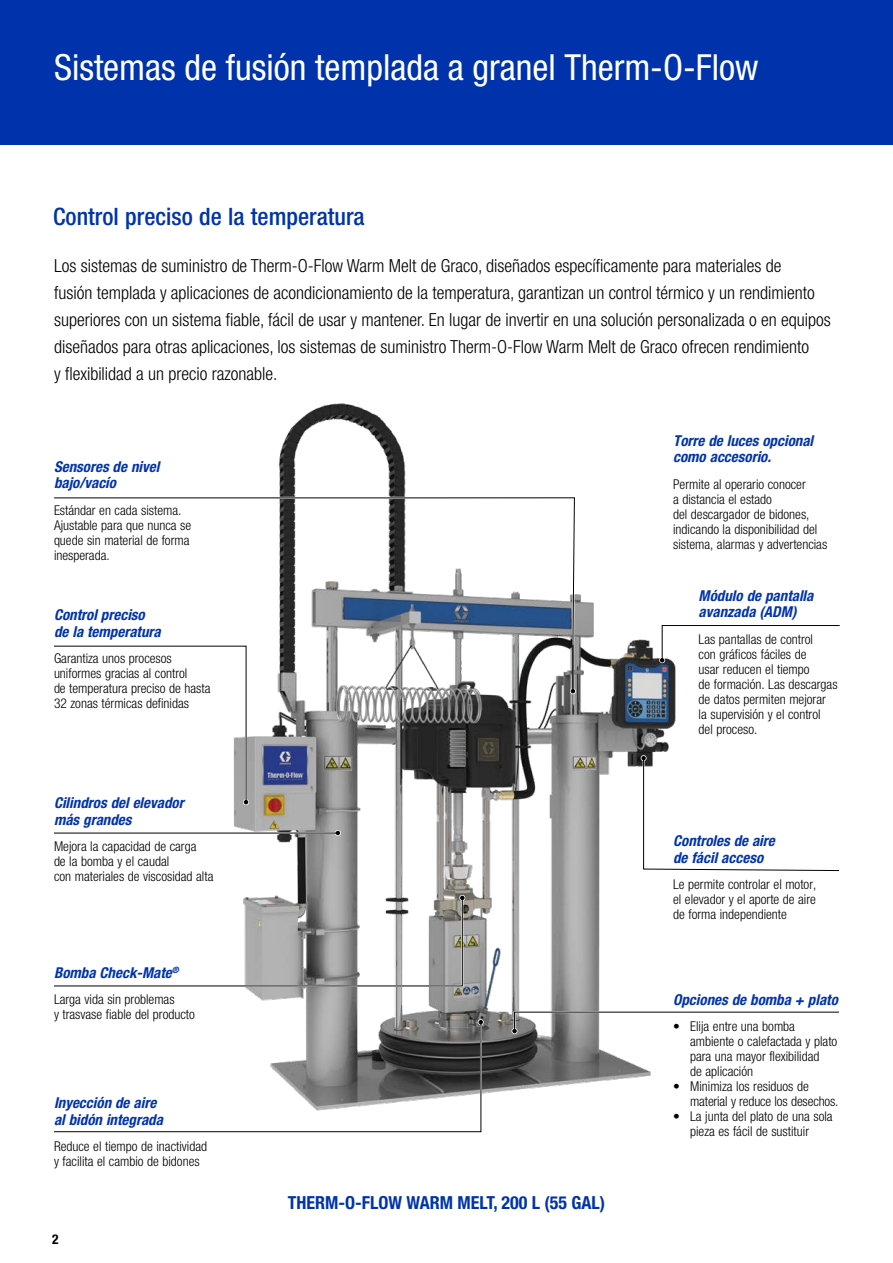
<style>
.page{position:relative;width:893px;height:1263px;background:#fff}
.page>*{position:absolute;margin:0;border:0;box-sizing:border-box;transform-origin:0 0}
.t1{font:condensed 36px "Helvetica Neue LT Std";color:#fff}
.t2{font:500 condensed 24px "Helvetica Neue LT Std";color:#0033ab}
.t3{font:300 condensed 18px/27px "Helvetica Neue LT Std";color:#000}
.t4{font:700 condensed 18px "Helvetica Neue LT Std";color:#0033ab}
.t5{font:italic 700 condensed 15px/16.5px "Helvetica Neue LT Std";color:#0033ab}
.t6{font:300 condensed 13.5px/15px "Helvetica Neue LT Std";color:#000}
.t7{font:700 condensed 13.5px "Helvetica Neue LT Std";color:#000}
</style>
<div class="page">
<div style="left:0;top:0;width:893px;height:145px;background:#0033ab"></div>
<img style="left:233px;top:403px;width:443px;height:691px">
<svg style="left:512px;top:1010px;width:327px;height:24px"></svg>
<svg style="left:659px;top:623px;width:181px;height:40px"></svg>
<svg style="left:641px;top:755px;width:198px;height:118px"></svg>
<svg style="left:478px;top:1019px;width:6px;height:6px"></svg>
<svg style="left:54px;top:1021px;width:428px;height:111px"></svg>
<svg style="left:54px;top:895px;width:411px;height:93px"></svg>
<hr style="left:54px;top:832px;width:286px;height:2px;background:#fff">
<svg style="left:335px;top:830px;width:6px;height:6px"></svg>
<hr style="left:54px;top:833px;width:286px;height:1px;background:#000">
<svg style="left:233px;top:693px;width:16px;height:112px"></svg>
<svg style="left:570px;top:688px;width:6px;height:6px"></svg>
<svg style="left:54px;top:497px;width:521px;height:195px"></svg>
<hr style="left:573px;top:645px;width:1px;height:46px;background:#000">
<h1 class="t1" style="left:54px;top:46px;width:706px">Sistemas de fusión templada a granel Therm-O-Flow</h1>
<h2 class="t2" style="left:53px;top:203px;width:313px">Control preciso de la temperatura</h2>
<p class="t3" style="left:54px;top:252px;width:778px">Los sistemas de suministro de Therm-O-Flow Warm Melt de Graco, diseñados específicamente para materiales de<br>fusión templada y aplicaciones de acondicionamiento de la temperatura, garantizan un control térmico y un rendimiento superiores con un sistema fiable, fácil de usar y mantener. En lugar de invertir en una solución personalizada o en equipos diseñados para otras aplicaciones, los sistemas de suministro Therm-O-Flow Warm Melt de Graco ofrecen rendimiento<br>y flexibilidad a un precio razonable.</p>
<p class="t5" style="left:54px;top:458px;width:107px">Sensores de nivel bajo/vacío</p>
<p class="t6" style="left:54px;top:502px;width:139px">Estándar en cada sistema.<br>Ajustable para que nunca se quede sin material de forma inesperada.</p>
<p class="t5" style="left:54px;top:607px;width:108px">Control preciso de la temperatura</p>
<p class="t6" style="left:54px;top:651px;width:158px">Garantiza unos procesos uniformes gracias al control<br>de temperatura preciso de hasta<br>32 zonas térmicas definidas</p>
<p class="t5" style="left:54px;top:795px;width:131px">Cilindros del elevador más grandes</p>
<p class="t6" style="left:54px;top:839px;width:161px">Mejora la capacidad de carga<br>de la bomba y el caudal<br>con materiales de viscosidad alta</p>
<p class="t5" style="left:54px;top:964px;width:126px">Bomba Check-Mate<sup>®</sup></p>
<p class="t6" style="left:54px;top:992px;width:142px">Larga vida sin problemas<br>y trasvase fiable del producto</p>
<p class="t5" style="left:54px;top:1095px;width:110px">Inyección de aire al bidón integrada</p>
<p class="t6" style="left:54px;top:1139px;width:155px">Reduce el tiempo de inactividad y facilita el cambio de bidones</p>
<p class="t7" style="left:52px;top:1231px;width:8px">2</p>
<h3 class="t4" style="left:288px;top:1192px;width:319px">THERM-O-FLOW WARM MELT, 200 L (55 GAL)</h3>
<p class="t5" style="left:673px;top:432px;width:142px">Torre de luces opcional como accesorio.</p>
<p class="t6" style="left:673px;top:477px;width:156px">Permite al operario conocer<br>a distancia el estado<br>del descargador de bidones, indicando la disponibilidad del sistema, alarmas y advertencias</p>
<p class="t5" style="left:699px;top:587px;width:116px">Módulo de pantalla avanzada (ADM)</p>
<p class="t6" style="left:699px;top:631px;width:140px">Las pantallas de control<br>con gráficos fáciles de<br>usar reducen el tiempo<br>de formación. Las descargas de datos permiten mejorar<br>la supervisión y el control del proceso.</p>
<p class="t5" style="left:673px;top:833px;width:103px">Controles de aire de fácil acceso</p>
<p class="t6" style="left:673px;top:877px;width:145px;text-align:justify">Le permite controlar el motor, el elevador y el aporte de aire de forma independiente</p>
<p class="t5" style="left:673px;top:991px;width:166px">Opciones de bomba + plato</p>
<p class="t6" style="left:690px;top:1019px;width:149px;text-indent:-17px">• Elija entre una bomba ambiente o calefactada y plato para una mayor flexibilidad<br>de aplicación</p>
<p class="t6" style="left:690px;top:1079px;width:150px;text-indent:-17px">• Minimiza los residuos de material y reduce los desechos.</p>
<p class="t6" style="left:673px;top:1109px;width:161px;text-align:center">• La junta del plato de una sola pieza es fácil de sustituir</p>
</div>
